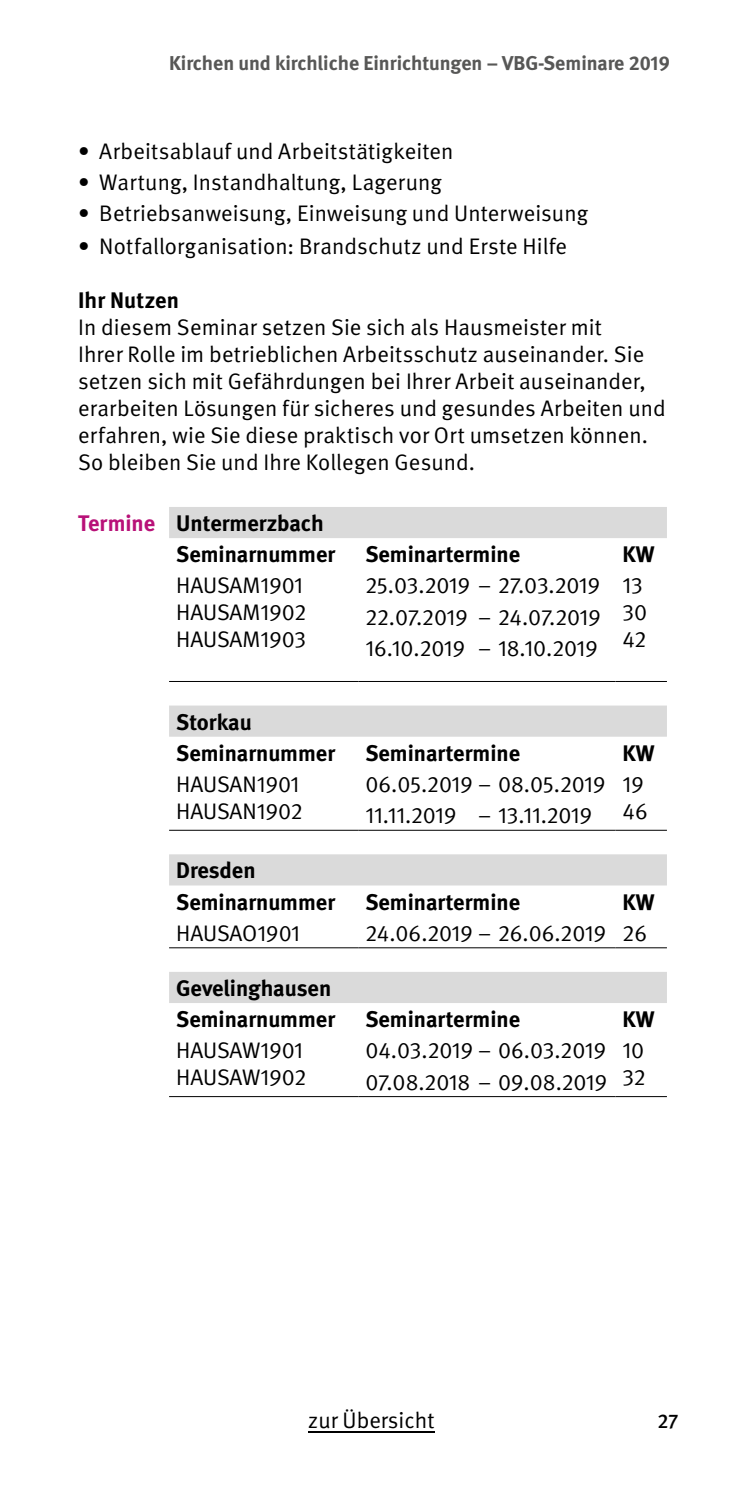
<style>
.page{position:relative;width:745px;height:1489px;background:#fff}
.page>*{position:absolute;margin:0;border:0;box-sizing:border-box;transform-origin:0 0}
.Fließtext{font:22.5px/27px "DGUV Meta";color:#000}
.Fließtext-2{font:700 22.5px "DGUV Meta";color:#000}
.Fließtext_Ü3{font:700 22.5px "DGUV Meta";letter-spacing:.01em;color:#000}
.Fließtext_Ü2_Lila{font:700 22.5px "DGUV Meta";letter-spacing:-.005em;color:#b81178}
.t1{font:700 20px "DGUV Meta";color:#575756}
.t2{font:500 20px "DGUV Meta";color:#000}
</style>
<div class="page">
<div style="left:169px;top:507px;width:497px;height:31px;background:#dadada"></div>
<svg style="left:169px;top:705px;width:497px;height:297px"></svg>
<hr style="left:169px;top:681px;width:189px;height:1px;background:#000">
<hr style="left:358px;top:681px;width:257px;height:1px;background:#000">
<hr style="left:615px;top:681px;width:51px;height:1px;background:#000">
<hr style="left:169px;top:829px;width:189px;height:1px;background:#000">
<hr style="left:358px;top:829px;width:257px;height:1px;background:#000">
<hr style="left:615px;top:829px;width:51px;height:1px;background:#000">
<hr style="left:169px;top:947px;width:189px;height:1px;background:#000">
<hr style="left:358px;top:947px;width:257px;height:1px;background:#000">
<hr style="left:615px;top:947px;width:51px;height:1px;background:#000">
<hr style="left:169px;top:1096px;width:189px;height:1px;background:#000">
<hr style="left:358px;top:1096px;width:257px;height:1px;background:#000">
<hr style="left:615px;top:1096px;width:51px;height:1px;background:#000">
<hr style="left:308px;top:1430px;width:126px;height:2px;background:#000">
<p class="t1" style="left:169px;top:52px;width:502px">Kirchen und kirchliche Einrichtungen – VBG-Seminare 2019</p>
<p class="Fließtext" style="left:78px;top:138px;width:376px">• Arbeitsablauf und Arbeitstätigkeiten</p>
<p class="Fließtext" style="left:78px;top:169px;width:365px">• Wartung, Instandhaltung, Lagerung</p>
<p class="Fließtext" style="left:78px;top:200px;width:511px">• Betriebsanweisung, Einweisung und Unterweisung</p>
<p class="Fließtext" style="left:78px;top:233px;width:490px">• Notfallorganisation: Brandschutz und Erste Hilfe</p>
<h3 class="Fließtext_Ü3" style="left:78px;top:287px;width:103px">Ihr Nutzen</h3>
<p class="Fließtext" style="left:78px;top:314px;width:589px">In diesem Seminar setzen Sie sich als Hausmeister mit<br>Ihrer Rolle im betrieblichen Arbeitsschutz auseinander. Sie setzen sich mit Gefährdungen bei Ihrer Arbeit auseinander, erarbeiten Lösungen für sicheres und gesundes Arbeiten und erfahren, wie Sie diese praktisch vor Ort umsetzen können.<br>So bleiben Sie und Ihre Kollegen Gesund.</p>
<h2 class="Fließtext_Ü2_Lila" style="left:78px;top:510px;width:79px">Termine</h2>
<p class="Fließtext-2" style="left:176px;top:510px;width:149px">Untermerzbach</p>
<p class="Fließtext-2" style="left:176px;top:541px;width:160px">Seminarnummer</p>
<p class="Fließtext-2" style="left:365px;top:541px;width:156px">Seminartermine</p>
<p class="Fließtext-2" style="left:622px;top:541px;width:33px">KW</p>
<p class="Fließtext" style="left:176px;top:572px;width:128px">HAUSAM1901</p>
<p class="Fließtext" style="left:176px;top:599px;width:131px">HAUSAM1902</p>
<p class="Fließtext" style="left:176px;top:626px;width:131px">HAUSAM1903</p>
<p class="Fließtext" style="left:365px;top:572px;width:236px">25.03.2019 – 27.03.2019</p>
<p class="Fließtext" style="left:365px;top:604px;width:237px">22.07.2019 – 24.07.2019</p>
<p class="Fließtext" style="left:365px;top:635px;width:234px">16.10.2019 – 18.10.2019</p>
<p class="Fließtext" style="left:622px;top:572px;width:22px">13</p>
<p class="Fließtext" style="left:622px;top:599px;width:26px">30</p>
<p class="Fließtext" style="left:622px;top:626px;width:25px">42</p>
<p class="Fließtext-2" style="left:176px;top:708px;width:77px">Storkau</p>
<p class="Fließtext-2" style="left:176px;top:739px;width:160px">Seminarnummer</p>
<p class="Fließtext-2" style="left:365px;top:739px;width:156px">Seminartermine</p>
<p class="Fließtext-2" style="left:622px;top:739px;width:33px">KW</p>
<p class="Fließtext" style="left:176px;top:771px;width:124px">HAUSAN1901</p>
<p class="Fließtext" style="left:176px;top:798px;width:128px">HAUSAN1902</p>
<p class="Fließtext" style="left:365px;top:771px;width:241px">06.05.2019 – 08.05.2019</p>
<p class="Fließtext" style="left:365px;top:802px;width:228px">11.11.2019 – 13.11.2019</p>
<p class="Fließtext" style="left:622px;top:771px;width:23px">19</p>
<p class="Fließtext" style="left:622px;top:798px;width:27px">46</p>
<p class="Fließtext-2" style="left:176px;top:857px;width:81px">Dresden</p>
<p class="Fließtext-2" style="left:176px;top:888px;width:160px">Seminarnummer</p>
<p class="Fließtext-2" style="left:365px;top:888px;width:156px">Seminartermine</p>
<p class="Fließtext-2" style="left:622px;top:888px;width:33px">KW</p>
<p class="Fließtext" style="left:176px;top:919px;width:125px">HAUSAO1901</p>
<p class="Fließtext" style="left:365px;top:919px;width:242px">24.06.2019 – 26.06.2019</p>
<p class="Fließtext" style="left:622px;top:919px;width:26px">26</p>
<p class="Fließtext-2" style="left:176px;top:974px;width:156px">Gevelinghausen</p>
<p class="Fließtext-2" style="left:176px;top:1005px;width:160px">Seminarnummer</p>
<p class="Fließtext-2" style="left:365px;top:1005px;width:156px">Seminartermine</p>
<p class="Fließtext-2" style="left:622px;top:1005px;width:33px">KW</p>
<p class="Fließtext" style="left:176px;top:1037px;width:128px">HAUSAW1901</p>
<p class="Fließtext" style="left:176px;top:1064px;width:131px">HAUSAW1902</p>
<p class="Fließtext" style="left:365px;top:1037px;width:242px">04.03.2019 – 06.03.2019</p>
<p class="Fließtext" style="left:365px;top:1068px;width:243px">07.08.2018 – 09.08.2019</p>
<p class="Fließtext" style="left:622px;top:1037px;width:23px">10</p>
<p class="Fließtext" style="left:622px;top:1064px;width:25px">32</p>
<p class="Fließtext" style="left:308px;top:1406px;width:127px">zur Übersicht</p>
<p class="t2" style="left:657px;top:1409px;width:23px">27</p>
</div>
